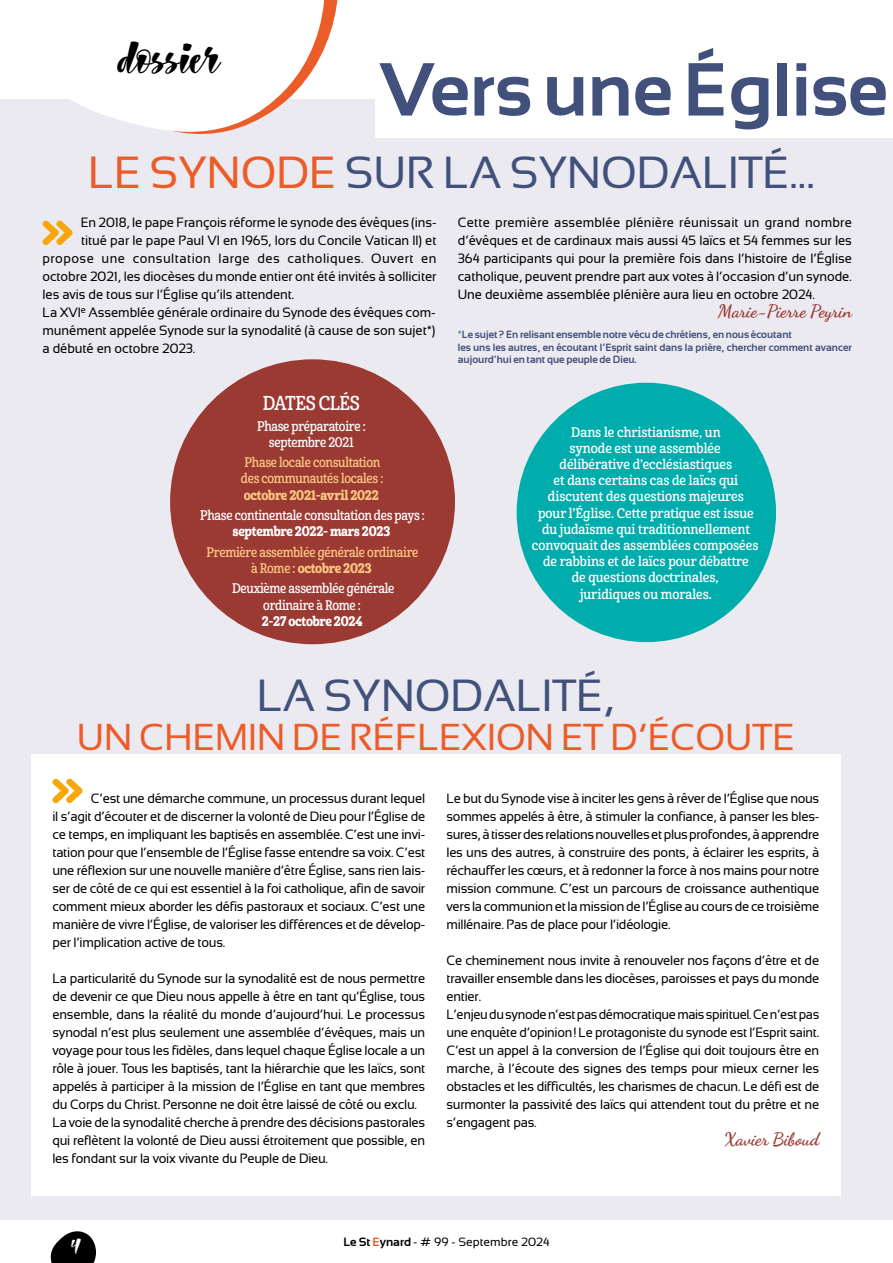
<style>
.page{position:relative;width:893px;height:1263px;background:#fff}
.page>*{position:absolute;margin:0;border:0;box-sizing:border-box;transform-origin:0 0}
.t1{font:700 75px "Sansation";color:#42517b}
.t2{font:46.8px "Battalfree";color:#000}
.t3{font:45px "Sansation";color:#42517b}
.t4{font:39px "Battalfree";color:#000}
.t5{font:37.5px "Sansation";color:#eb5c29}
.t6{font:22.5px "Battalfree";color:#fff}
.t7{font:19.5px "Cabrito Con Dem";letter-spacing:-.02em;color:#fff;scale:.95 1}
.t8{font:18px "Dancing Script";color:#9b3933}
.t9{font:13.5px/18px "Sansation";letter-spacing:-.02em;color:#000;text-align:justify}
.t10{font:13.5px/16.2px "Cabrito Con Dem";color:#fff;text-align:center}
.t11{font:13.5px/16.2px "Cabrito Con Dem";letter-spacing:-.02em;color:#fff;text-align:center;scale:.95 1}
.t12{font:13.5px/16.2px "Cabrito Con Dem";letter-spacing:-.02em;color:#fcc882;scale:.95 1}
.t13{font:13.5px "Sansation";letter-spacing:.035em;color:#000}
.t14{font:13.5px "Cabrito Con Ex B";letter-spacing:-.02em;color:#fcc882;scale:.95 1}
.t15{font:13.5px "Cabrito Con Ex B";letter-spacing:-.02em;color:#fff;scale:.95 1}
.t16{font:12px "Sansation";color:#000}
.t17{font:700 10.5px/12.6px "Sansation";color:#42517b}
.s1{color:#eb5c29}
.s2{font-family:"Cabrito Con Dem"}
.s3{font-weight:700}
.s4{font-weight:700;color:#eb5c29}
</style>
<div class="page">
<svg style="left:50px;top:1231px;width:46px;height:32px"></svg>
<div style="left:0;top:99px;width:893px;height:1120px;background:#ebeaf1"></div>
<svg style="left:42px;top:220px;width:31px;height:25px"></svg>
<div style="left:31px;top:755px;width:809px;height:441px;background:#fff"></div>
<svg style="left:52px;top:778px;width:31px;height:26px"></svg>
<div style="left:375px;top:38px;width:518px;height:100px;background:#fff"></div>
<svg style="left:70px;top:0;width:268px;height:134px"></svg>
<div style="left:170px;top:359px;width:285px;height:285px;background:#9b3933;border-radius:50%"></div>
<div style="left:517px;top:383px;width:259px;height:259px;background:#00adac;border-radius:50%"></div>
<h2 class="t2" style="left:120px;top:21px;width:103px">dossier</h2>
<h3 class="t4" style="left:96px;top:26px;width:151px">en paroisse</h3>
<h1 class="t1" style="left:379px;top:48px;width:510px">Vers une Église</h1>
<h3 class="t3" style="left:88px;top:148px;width:728px"><span class="s1">LE SYNODE</span> SUR LA SYNODALITÉ...</h3>
<p class="t9" style="left:81px;top:213px;width:357px">En 2018, le pape François réforme le synode des évêques (ins-</p>
<p class="t9" style="left:81px;top:231px;width:357px">titué par le pape Paul VI en 1965, lors du Concile Vatican Il) et</p>
<p class="t13" style="left:43px;top:251px;width:396px">propose une consultation large des catholiques. Ouvert en</p>
<p class="t9" style="left:43px;top:267px;width:396px">octobre 2021, les diocèses du monde entier ont été invités à solliciter</p>
<p class="t9" style="left:43px;top:285px;width:253px">les avis de tous sur l’Église qu’ils attendent.</p>
<p class="t9" style="left:43px;top:303px;width:395px">La XVI<sup>e</sup> Assemblée générale ordinaire du Synode des évêques com-</p>
<p class="t9" style="left:43px;top:321px;width:394px">munément appelée Synode sur la synodalité (à cause de son sujet*)</p>
<p class="t9" style="left:43px;top:339px;width:154px">a débuté en octobre 2023.</p>
<h3 class="t7" style="left:263px;top:391px;width:104px">DATES CLÉS</h3>
<p class="t11" style="left:257px;top:418px;width:116px">Phase préparatoire : septembre 2021</p>
<p class="t12" style="left:241px;top:455px;width:151px">Phase locale consultation des communautés locales :</p>
<p class="t14" style="left:244px;top:486px;width:144px">octobre 2021-avril 2022</p>
<p class="t11" style="left:200px;top:507px;width:238px">Phase continentale consultation des pays :</p>
<p class="t15" style="left:233px;top:523px;width:167px">septembre 2022- mars 2023</p>
<p class="t12" style="left:207px;top:544px;width:224px">Première assemblée générale ordinaire</p>
<p class="t14" style="left:251px;top:559px;width:128px"><span class="s2">à Rome :</span> octobre 2023</p>
<p class="t11" style="left:232px;top:581px;width:172px">Deuxième assemblée générale ordinaire à Rome :</p>
<p class="t15" style="left:262px;top:612px;width:107px">2-27 octobre 2024</p>
<p class="t9" style="left:458px;top:213px;width:396px">Cette première assemblée plénière réunissait un grand nombre d’évêques et de cardinaux mais aussi 45 laïcs et 54 femmes sur les 364 participants qui pour la première fois dans l’histoire de l’Église catholique, peuvent prendre part aux votes à l’occasion d’un synode.<br>Une deuxième assemblée plénière aura lieu en octobre 2024.</p>
<h3 class="t8" style="left:718px;top:297px;width:135px">Marie-Pierre Peyrin</h3>
<p class="t17" style="left:458px;top:328px;width:395px">*Le sujet? En relisant ensemble notre vécu de chrétiens, en nous écoutant<br>les uns les autres, en écoutant l’Esprit saint dans la prière, chercher comment avancer aujourd’hui en tant que peuple de Dieu.</p>
<p class="t10" style="left:532px;top:424px;width:228px">Dans le christianisme, un<br>synode est une assemblée<br>délibérative d’ecclésiastiques<br>et dans certains cas de laïcs qui discutent des questions majeures pour l’Église. Cette pratique est issue du judaïsme qui traditionnellement convoquait des assemblées composées de rabbins et de laïcs pour débattre<br>de questions doctrinales,<br>juridiques ou morales.</p>
<h3 class="t3" style="left:257px;top:670px;width:360px">LA SYNODALITÉ,</h3>
<h3 class="t5" style="left:77px;top:716px;width:720px">UN CHEMIN DE RÉFLEXION ET D’ÉCOUTE</h3>
<p class="t9" style="left:52px;top:789px;width:374px;text-indent:39px">C’est une démarche commune, un processus durant lequel il s’agit d’écouter et de discerner la volonté de Dieu pour l’Église de ce temps, en impliquant les baptisés en assemblée. C’est une invi&shy;tation pour que l’ensemble de l’Église fasse entendre sa voix. C’est une réflexion sur une nouvelle manière d’être Église, sans rien lais&shy;ser de côté de ce qui est essentiel à la foi catholique, afin de savoir comment mieux aborder les défis pastoraux et sociaux. C’est une manière de vivre l’Église, de valoriser les différences et de dévelop&shy;per l’implication active de tous.</p>
<p class="t9" style="left:52px;top:969px;width:374px;text-align:left">La particularité du Synode sur la synodalité est de nous permettre de devenir ce que Dieu nous appelle à être en tant qu’Église, tous ensemble, dans la réalité du monde d’aujourd’hui. Le processus synodal n’est plus seulement une assemblée d’évêques, mais un voyage pour tous les fidèles, dans lequel chaque Église locale a un rôle à jouer. Tous les baptisés, tant la hiérarchie que les laïcs, sont appelés à participer à la mission de l’Église en tant que membres du Corps du Christ. Personne ne doit être laissé de côté ou exclu.<br>La voie de la synodalité cherche à prendre des décisions pastorales qui reflètent la volonté de Dieu aussi étroitement que possible, en les fondant sur la voix vivante du Peuple de Dieu.</p>
<p class="t9" style="left:446px;top:789px;width:374px">Le but du Synode vise à inciter les gens à rêver de l’Église que nous sommes appelés à être, à stimuler la confiance, à panser les bles&shy;sures, à tisser des relations nouvelles et plus profondes, à apprendre les uns des autres, à construire des ponts, à éclairer les esprits, à réchauffer les cœurs, et à redonner la force à nos mains pour notre mission commune. C’est un parcours de croissance authentique vers la communion et la mission de l’Église au cours de ce troisième millénaire. Pas de place pour l’idéologie.</p>
<p class="t9" style="left:446px;top:951px;width:374px;text-align:left">Ce cheminement nous invite à renouveler nos façons d’être et de travailler ensemble dans les diocèses, paroisses et pays du monde entier.<br>L’enjeu du synode n’est pas démocratique mais spirituel. Ce n’est pas une enquête d’opinion! Le protagoniste du synode est l’Esprit saint.<br>C’est un appel à la conversion de l’Église qui doit toujours être en marche, à l’écoute des signes des temps pour mieux cerner les obstacles et les difficultés, les charismes de chacun. Le défi est de surmonter la passivité des laïcs qui attendent tout du prêtre et ne s’engagent pas.</p>
<h3 class="t8" style="left:724px;top:1125px;width:96px">Xavier Biboud</h3>
<h3 class="t6" style="left:71px;top:1228px;width:12px">4</h3>
<p class="t16" style="left:343px;top:1235px;width:208px"><span class="s3">Le St</span> <span class="s4">E</span><span class="s3">ynard</span> - # 99 - Septembre 2024</p>
</div>
